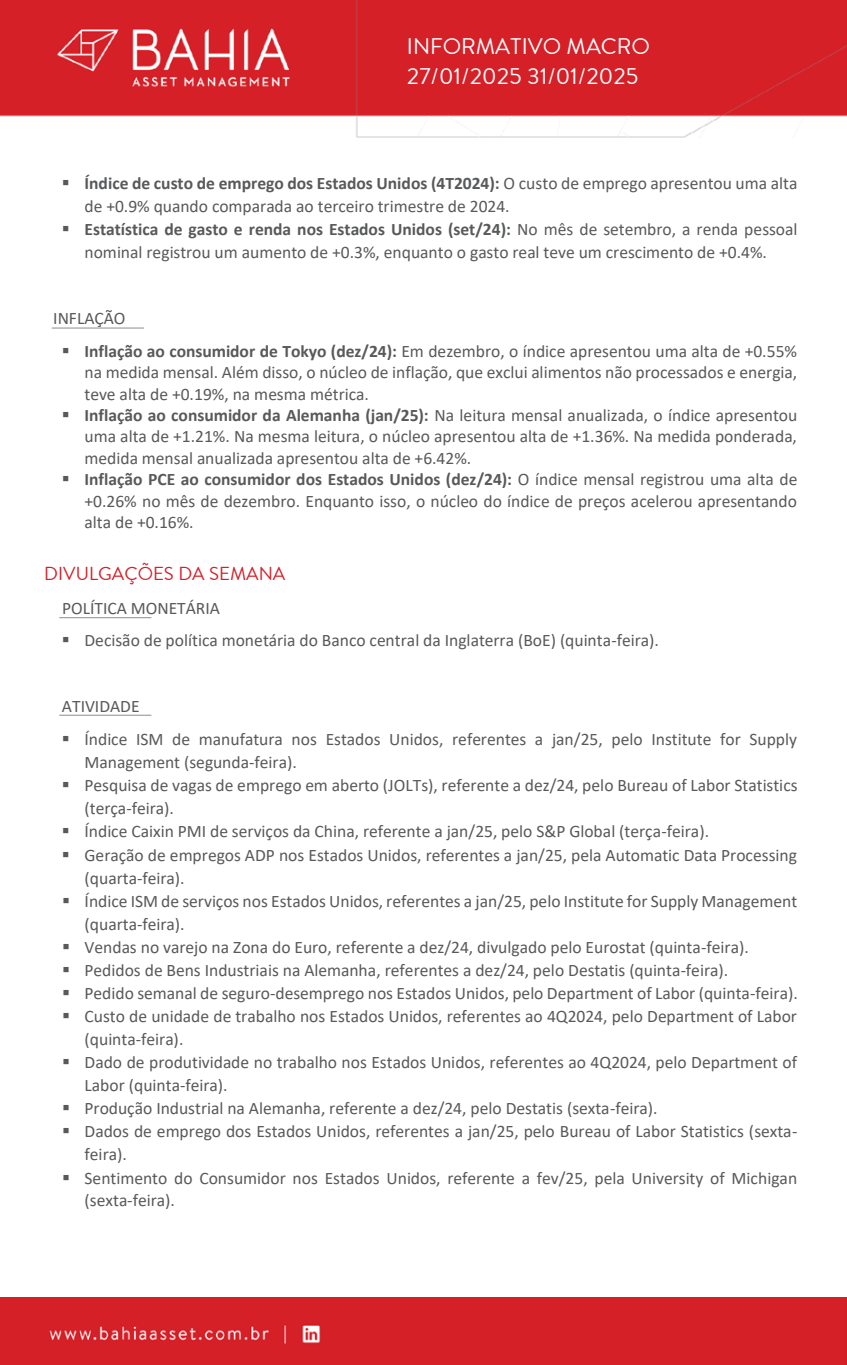
<style>
.page{position:relative;width:847px;height:1365px;background:#fff}
.page>*{position:absolute;margin:0;border:0;box-sizing:border-box;transform-origin:0 0}
.t1{font:22.5px/29.2px "Brandon Text Office";color:#fff}
.t2{font:18.75px "Brandon Text Office";color:#d52028}
.t3{font:17.5px/23.1px "Calibri";color:#58595b}
.s1{font-weight:700}
</style>
<div class="page">
<img style="left:0;top:0;width:847px;height:137px">
<div style="left:0;top:1297px;width:847px;height:67px;background:#d52028"></div>
<hr style="left:59px;top:617px;width:92px;height:1px;background:#928b89">
<hr style="left:59px;top:714px;width:92px;height:1px;background:#928b89">
<hr style="left:52px;top:327px;width:92px;height:1px;background:#928b89">
<p class="t1" style="left:407px;top:31px;width:245px">INFORMATIVO MACRO<br>27/01/2025 31/01/2025</p>
<p class="t3" style="left:84px;top:171px;width:715px;text-indent:-23px">▪ <span class="s1">Índice de custo de emprego dos Estados Unidos (4T2024):</span> O custo de emprego apresentou uma alta de +0.9% quando comparada ao terceiro trimestre de 2024.</p>
<p class="t3" style="left:62px;top:217px;width:737px;text-align:center">▪ <span class="s1">Estatística de gasto e renda nos Estados Unidos (set/24):</span> No mês de setembro, a renda pessoal nominal registrou um aumento de +0.3%, enquanto o gasto real teve um crescimento de +0.4%.</p>
<p class="t3" style="left:53px;top:306px;width:74px">INFLAÇÃO</p>
<p class="t3" style="left:84px;top:340px;width:714px;line-height:21.4px;text-align:justify;text-indent:-23px">▪ <span class="s1">Inflação ao consumidor de Tokyo (dez/24):</span> Em dezembro, o índice apresentou uma alta de +0.55% na medida mensal. Além disso, o núcleo de inflação, que exclui alimentos não processados e energia, teve alta de +0.19%, na mesma métrica.</p>
<p class="t3" style="left:84px;top:404px;width:714px;line-height:21.4px;text-align:justify;text-indent:-23px">▪ <span class="s1">Inflação ao consumidor da Alemanha (jan/25):</span> Na leitura mensal anualizada, o índice apresentou uma alta de +1.21%. Na mesma leitura, o núcleo apresentou alta de +1.36%. Na medida ponderada, medida mensal anualizada apresentou alta de +6.42%.</p>
<p class="t3" style="left:85px;top:468px;width:714px;line-height:21.4px;text-align:justify;text-indent:-23px">▪ <span class="s1">Inflação PCE ao consumidor dos Estados Unidos (dez/24):</span> O índice mensal registrou uma alta de +0.26% no mês de dezembro. Enquanto isso, o núcleo do índice de preços acelerou apresentando alta de +0.16%.</p>
<p class="t2" style="left:44px;top:561px;width:243px">DIVULGAÇÕES DA SEMANA</p>
<p class="t3" style="left:62px;top:596px;width:159px">POLÍTICA MONETÁRIA</p>
<p class="t3" style="left:62px;top:628px;width:599px">▪ Decisão de política monetária do Banco central da Inglaterra (BoE) (quinta-feira).</p>
<p class="t3" style="left:62px;top:694px;width:79px">ATIVIDADE</p>
<p class="t3" style="left:84px;top:727px;width:714px;text-indent:-23px">▪ Índice ISM de manufatura nos Estados Unidos, referentes a jan/25, pelo Institute for Supply<br>Management (segunda-feira).</p>
<p class="t3" style="left:84px;top:773px;width:715px;text-indent:-23px">▪ Pesquisa de vagas de emprego em aberto (JOLTs), referente a dez/24, pelo Bureau of Labor Statistics (terça-feira).</p>
<p class="t3" style="left:62px;top:819px;width:649px">▪ Índice Caixin PMI de serviços da China, referente a jan/25, pelo S&amp;P Global (terça-feira).</p>
<p class="t3" style="left:85px;top:842px;width:714px;text-indent:-23px">▪ Geração de empregos ADP nos Estados Unidos, referentes a jan/25, pela Automatic Data Processing (quarta-feira).</p>
<p class="t3" style="left:85px;top:888px;width:714px;text-indent:-23px">▪ Índice ISM de serviços nos Estados Unidos, referentes a jan/25, pelo Institute for Supply Management (quarta-feira).</p>
<p class="t3" style="left:62px;top:935px;width:688px">▪ Vendas no varejo na Zona do Euro, referente a dez/24, divulgado pelo Eurostat (quinta-feira).</p>
<p class="t3" style="left:62px;top:958px;width:668px">▪ Pedidos de Bens Industriais na Alemanha, referentes a dez/24, pelo Destatis (quinta-feira).</p>
<p class="t3" style="left:62px;top:981px;width:737px">▪ Pedido semanal de seguro-desemprego nos Estados Unidos, pelo Department of Labor (quinta-feira).</p>
<p class="t3" style="left:85px;top:1004px;width:714px;text-indent:-23px">▪ Custo de unidade de trabalho nos Estados Unidos, referentes ao 4Q2024, pelo Department of Labor (quinta-feira).</p>
<p class="t3" style="left:85px;top:1050px;width:714px;text-indent:-23px">▪ Dado de produtividade no trabalho nos Estados Unidos, referentes ao 4Q2024, pelo Department of<br>Labor (quinta-feira).</p>
<p class="t3" style="left:62px;top:1096px;width:597px">▪ Produção Industrial na Alemanha, referente a dez/24, pelo Destatis (sexta-feira).</p>
<p class="t3" style="left:85px;top:1119px;width:715px;text-indent:-23px">▪ Dados de emprego dos Estados Unidos, referentes a jan/25, pelo Bureau of Labor Statistics (sexta&shy;feira).</p>
<p class="t3" style="left:85px;top:1165px;width:714px;line-height:22.8px;text-indent:-23px">▪ Sentimento do Consumidor nos Estados Unidos, referente a fev/25, pela University of Michigan (sexta-feira).</p>
</div>
